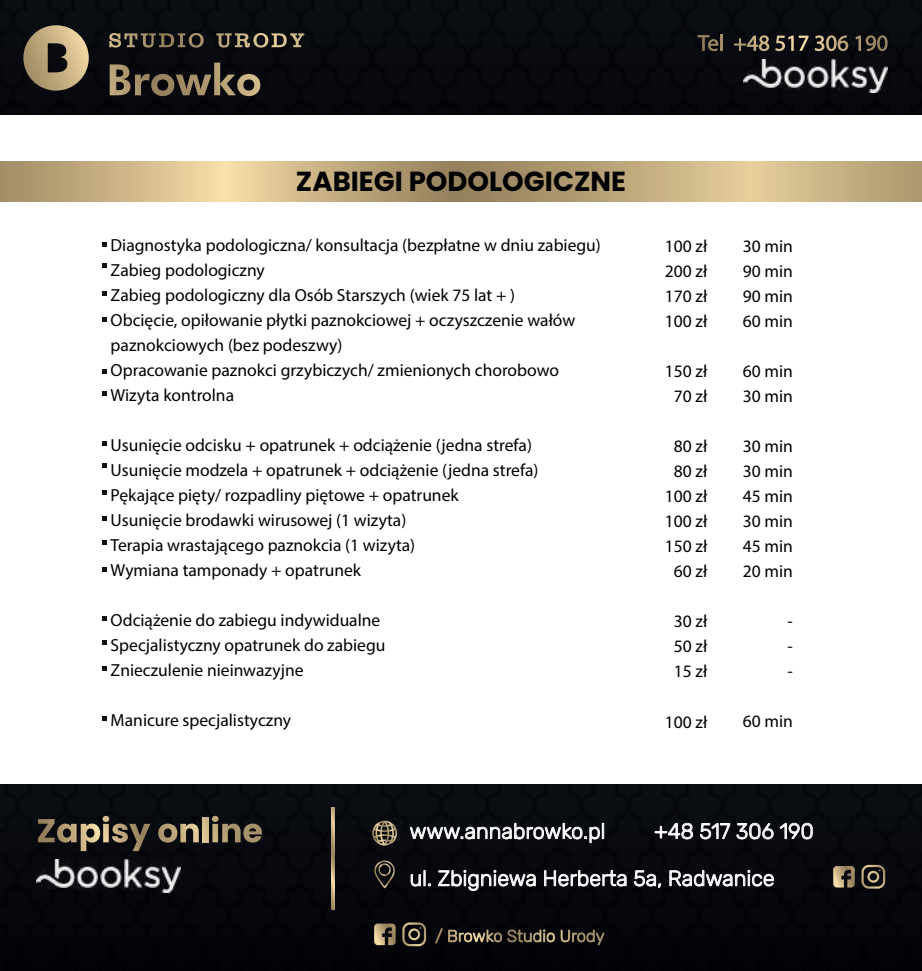
<style>
.page{position:relative;width:922px;height:971px;background:#fff}
.page>*{position:absolute;margin:0;border:0;box-sizing:border-box;transform-origin:0 0}
.t1{font:700 27.5px "Poppins";color:#000001}
.t2{font:300 21.5px "Rubik";color:#fff}
.t3{font:17.5px/25px "Myriad Pro";color:#000001;text-align:justify}
</style>
<div class="page">
<svg style="left:0;top:161px;width:921px;height:41px;background:#c3ac80"></svg>
<div style="left:0;top:0;width:921px;height:115px;background:#080a0f"></div>
<svg style="left:109px;top:33px;width:95px;height:15px"></svg>
<svg style="left:216px;top:33px;width:88px;height:15px"></svg>
<svg style="left:110px;top:63px;width:150px;height:33px;background:#4b4335"></svg>
<svg style="left:23px;top:25px;width:66px;height:66px;background:#85765a"></svg>
<div style="left:0;top:784px;width:921px;height:186px;background:#06070c"></div>
<img style="left:36px;top:859px;width:144px;height:33px">
<svg style="left:332px;top:807px;width:3px;height:102px"></svg>
<svg style="left:372px;top:820px;width:25px;height:25px"></svg>
<svg style="left:374px;top:860px;width:21px;height:28px"></svg>
<svg style="left:38px;top:815px;width:112px;height:35px;background:#484134"></svg>
<svg style="left:158px;top:823px;width:41px;height:19px"></svg>
<div style="left:203px;top:817px;width:5px;height:25px;background:#d6bf8f"></div>
<svg style="left:212px;top:815px;width:50px;height:27px"></svg>
<svg style="left:410px;top:869px;width:21px;height:17px"></svg>
<svg style="left:438px;top:869px;width:98px;height:21px;background:#4d4e51"></svg>
<svg style="left:544px;top:869px;width:82px;height:17px"></svg>
<svg style="left:633px;top:869px;width:28px;height:22px"></svg>
<svg style="left:669px;top:869px;width:105px;height:20px;background:#4e4e52"></svg>
<svg style="left:409px;top:822px;width:195px;height:21px;background:#45474a"></svg>
<svg style="left:654px;top:822px;width:39px;height:17px"></svg>
<svg style="left:699px;top:822px;width:31px;height:22px"></svg>
<svg style="left:736px;top:821px;width:37px;height:18px"></svg>
<svg style="left:779px;top:822px;width:33px;height:17px"></svg>
<svg style="left:402px;top:922px;width:24px;height:23px"></svg>
<svg style="left:374px;top:923px;width:21px;height:21px"></svg>
<svg style="left:435px;top:927px;width:7px;height:16px"></svg>
<svg style="left:448px;top:929px;width:106px;height:13px"></svg>
<svg style="left:560px;top:929px;width:44px;height:16px"></svg>
<svg style="left:861px;top:864px;width:24px;height:24px"></svg>
<svg style="left:833px;top:865px;width:21px;height:22px"></svg>
<img style="left:743px;top:60px;width:144px;height:33px">
<svg style="left:697px;top:34px;width:25px;height:17px"></svg>
<svg style="left:733px;top:35px;width:36px;height:16px"></svg>
<svg style="left:775px;top:36px;width:33px;height:15px"></svg>
<svg style="left:814px;top:35px;width:34px;height:16px"></svg>
<svg style="left:855px;top:35px;width:32px;height:16px"></svg>
<svg style="left:102px;top:242px;width:4px;height:4px"></svg>
<svg style="left:102px;top:264px;width:4px;height:4px"></svg>
<svg style="left:102px;top:369px;width:4px;height:4px"></svg>
<svg style="left:102px;top:391px;width:4px;height:4px"></svg>
<svg style="left:102px;top:291px;width:4px;height:4px"></svg>
<svg style="left:102px;top:317px;width:4px;height:4px"></svg>
<svg style="left:102px;top:441px;width:4px;height:4px"></svg>
<svg style="left:102px;top:463px;width:4px;height:4px"></svg>
<svg style="left:102px;top:490px;width:4px;height:4px"></svg>
<svg style="left:102px;top:516px;width:4px;height:4px"></svg>
<svg style="left:102px;top:540px;width:4px;height:4px"></svg>
<svg style="left:102px;top:567px;width:4px;height:4px"></svg>
<svg style="left:102px;top:616px;width:4px;height:4px"></svg>
<svg style="left:102px;top:640px;width:4px;height:4px"></svg>
<svg style="left:102px;top:666px;width:4px;height:4px"></svg>
<svg style="left:102px;top:716px;width:4px;height:4px"></svg>
<h1 class="t1" style="left:296px;top:165px;width:331px">ZABIEGI PODOLOGICZNE</h1>
<p class="t3" style="left:111px;top:232px;width:491px;text-align:left">Diagnostyka podologiczna/ konsultacja (bezpłatne w dniu zabiegu)<br>Zabieg podologiczny<br>Zabieg podologiczny dla Osób Starszych (wiek 75 lat + )<br>Obcięcie, opiłowanie płytki paznokciowej + oczyszczenie wałów paznokciowych (bez podeszwy)<br>Opracowanie paznokci grzybiczych/ zmienionych chorobowo Wizyta kontrolna</p>
<p class="t3" style="left:111px;top:432px;width:429px;text-align:left">Usunięcie odcisku + opatrunek + odciążenie (jedna strefa)<br>Usunięcie modzela + opatrunek + odciążenie (jedna strefa)<br>Pękające pięty/ rozpadliny piętowe + opatrunek<br>Usunięcie brodawki wirusowej (1 wizyta)<br>Terapia wrastającego paznokcia (1 wizyta)<br>Wymiana tamponady + opatrunek</p>
<p class="t3" style="left:111px;top:607px;width:276px;text-align:left">Odciążenie do zabiegu indywidualne<br>Specjalistyczny opatrunek do zabiegu<br>Znieczulenie nieinwazyjne</p>
<p class="t3" style="left:111px;top:707px;width:182px">Manicure specjalistyczny</p>
<p class="t3" style="left:664px;top:233px;width:44px">100 zł 200 zł 170 zł 100 zł</p>
<p class="t3" style="left:664px;top:358px;width:44px;text-align:center">150 zł<br>70 zł</p>
<p class="t3" style="left:664px;top:433px;width:44px;text-align:center">80 zł<br>80 zł<br>100 zł<br>100 zł<br>150 zł<br>60 zł</p>
<p class="t3" style="left:673px;top:608px;width:35px">30 zł 50 zł 15 zł</p>
<p class="t3" style="left:664px;top:708px;width:44px">100 zł</p>
<p class="t3" style="left:742px;top:233px;width:52px">30 min 90 min 90 min 60 min</p>
<p class="t3" style="left:742px;top:358px;width:52px">60 min<br>30 min</p>
<p class="t3" style="left:742px;top:433px;width:52px">30 min 30 min 45 min 30 min 45 min 20 min</p>
<p class="t3" style="left:787px;top:608px;width:7px">- - -</p>
<p class="t3" style="left:742px;top:708px;width:52px">60 min</p>
<p class="t2" style="left:409px;top:818px;width:197px">www.annabrowko.pl</p>
<p class="t2" style="left:654px;top:818px;width:161px">+48 517 306 190</p>
<p class="t2" style="left:409px;top:866px;width:366px">ul. Zbigniewa Herberta 5a, Radwanice</p>
</div>
